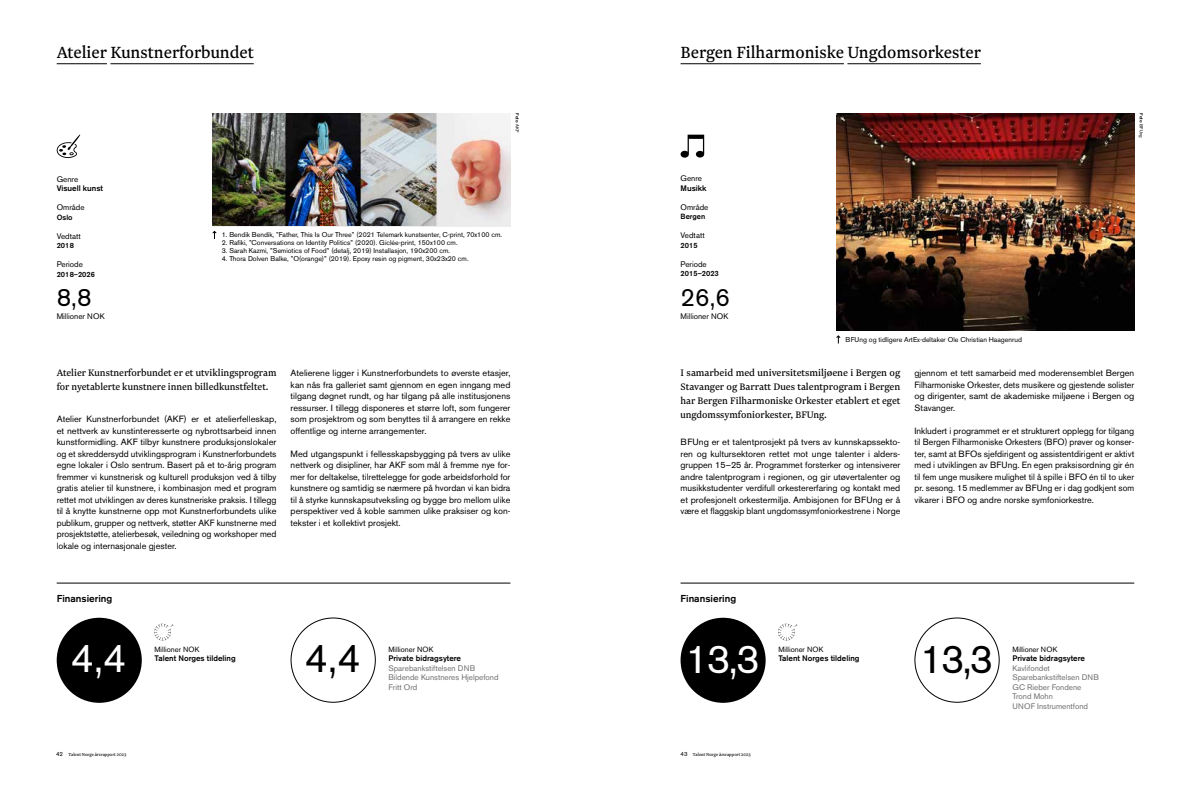
<style>
.page{position:relative;width:1191px;height:794px;background:#fff}
.page>*{position:absolute;margin:0;border:0;box-sizing:border-box;transform-origin:0 0}
.t1{font:40px "Berthold Akzidenz Grotesk BE";color:#fff}
.t2{font:40px "Berthold Akzidenz Grotesk BE";color:#000}
.t3{font:25px "Berthold Akzidenz Grotesk BE";color:#000}
.t4{font:19px "Newzald";color:#000}
.t5{font:11px/14px "Newzald";color:#000}
.t6{font:500 10px "Berthold Akzidenz Grotesk BE";color:#000}
.t7{font:9px/11.5px "Berthold Akzidenz Grotesk BE";color:#000;text-align:justify}
.t8{font:8px/9.5px "Berthold Akzidenz Grotesk BE";color:#706f6f}
.t9{font:500 8px "Berthold Akzidenz Grotesk BE";color:#000}
.t10{font:8px "Berthold Akzidenz Grotesk BE";color:#000}
.t11{font:7.5px "Berthold Akzidenz Grotesk BE";color:#000}
.t12{font:500 7.5px "Berthold Akzidenz Grotesk BE";color:#000}
.t13{font:7px "Berthold Akzidenz Grotesk BE";color:#000}
.t14{font:5px "Newzald";color:#000}
.t15{font:4.5px "Berthold Akzidenz Grotesk BE";letter-spacing:.01em;color:#000}
.t16{font:500 4.5px "Berthold Akzidenz Grotesk BE";color:#000}
.t17{font:300 4.3px "Akzidenz Grotesk";letter-spacing:.055em;color:#010102}
.s1{font-weight:400}
.s2{font-weight:500}
.s3{font-family:"Berthold Akzidenz Grotesk BE";font-size:6px}
</style>
<div class="page">
<svg style="left:212px;top:231px;width:5px;height:8px"></svg>
<hr style="left:57px;top:583px;width:453px;height:1px;background:#000">
<div style="left:57px;top:618px;width:85px;height:85px;background:#000;border-radius:50%"></div>
<img style="left:213px;top:113px;width:297px;height:113px">
<hr style="left:57px;top:64px;width:50px;height:1px;background:#000">
<hr style="left:110px;top:64px;width:144px;height:1px;background:#000">
<svg style="left:57px;top:135px;width:23px;height:23px"></svg>
<svg style="left:154px;top:623px;width:19px;height:17px"></svg>
<svg style="left:836px;top:335px;width:4px;height:8px"></svg>
<hr style="left:680px;top:64px;width:164px;height:1px;background:#000">
<hr style="left:847px;top:64px;width:133px;height:1px;background:#000">
<img style="left:836px;top:113px;width:298px;height:217px">
<svg style="left:680px;top:135px;width:24px;height:23px"></svg>
<div style="left:680px;top:618px;width:85px;height:85px;background:#000;border-radius:50%"></div>
<hr style="left:680px;top:583px;width:454px;height:1px;background:#000">
<svg style="left:778px;top:623px;width:19px;height:17px"></svg>
<h3 class="t4" style="left:57px;top:41px;width:198px">Atelier Kunstnerforbundet</h3>
<h3 class="t4" style="left:680px;top:41px;width:302px">Bergen Filharmoniske Ungdomsorkester</h3>
<p class="t16" style="left:520px;top:113px;width:20px;rotate:90deg">Foto <span class="s1">AKF</span></p>
<p class="t15" style="left:1144px;top:113px;width:26px;rotate:90deg"><span class="s2">Foto</span> BFUng</p>
<p class="t10" style="left:57px;top:174px;width:23px">Genre</p>
<p class="t9" style="left:57px;top:183px;width:48px">Visuell kunst</p>
<p class="t10" style="left:57px;top:203px;width:29px">Område</p>
<p class="t12" style="left:57px;top:212px;width:17px">Oslo</p>
<p class="t10" style="left:57px;top:231px;width:26px">Vedtatt</p>
<p class="t12" style="left:57px;top:241px;width:19px">2018</p>
<p class="t10" style="left:57px;top:260px;width:28px">Periode</p>
<p class="t12" style="left:57px;top:269px;width:40px">2018–2026</p>
<h2 class="t3" style="left:57px;top:282px;width:36px">8,8</h2>
<p class="t10" style="left:57px;top:311px;width:49px">Millioner NOK</p>
<p class="t13" style="left:222px;top:230px;width:282px">1. Bendik Bendik, ”Father, This Is Our Three” (2021 Telemark kunstsenter, C-print, 70x100 cm.</p>
<p class="t13" style="left:222px;top:238px;width:237px">2. Rafiki, ”Conversations on Identity Politics” (2020). Giclée-print, 150x100 cm.</p>
<p class="t13" style="left:222px;top:246px;width:230px">3. Sarah Kazmi, ”Semiotics of Food” (detalj, 2019) Installasjon, 190x200 cm.</p>
<p class="t13" style="left:222px;top:254px;width:248px">4. Thora Dolven Balke, ”O(orange)” (2019). Epoxy resin og pigment, 30x23x20 cm.</p>
<p class="t10" style="left:680px;top:174px;width:23px">Genre</p>
<p class="t9" style="left:680px;top:183px;width:28px">Musikk</p>
<p class="t10" style="left:680px;top:202px;width:29px">Område</p>
<p class="t12" style="left:680px;top:212px;width:26px">Bergen</p>
<p class="t10" style="left:680px;top:231px;width:26px">Vedtatt</p>
<p class="t12" style="left:680px;top:241px;width:19px">2015</p>
<p class="t10" style="left:680px;top:259px;width:28px">Periode</p>
<p class="t12" style="left:680px;top:269px;width:40px">2015–2023</p>
<h2 class="t3" style="left:680px;top:282px;width:51px">26,6</h2>
<p class="t10" style="left:680px;top:311px;width:49px">Millioner NOK</p>
<p class="t13" style="left:845px;top:335px;width:178px">BFUng og tidligere ArtEx-deltaker Ole Christian Haagenrud</p>
<p class="t5" style="left:57px;top:366px;width:221px">Atelier Kunstnerforbundet er et utviklingsprogram for nyetablerte kunstnere innen billedkunstfeltet.</p>
<p class="t7" style="left:57px;top:413px;width:221px">Atelier Kunstnerforbundet (AKF) er et atelierfelleskap, et nettverk av kunstinteresserte og nybrottsarbeid innen kunstformidling. AKF tilbyr kunstnere produksjonslokaler og et skreddersydd utviklingsprogram i Kunstnerforbundets egne lokaler i Oslo sentrum. Basert på et to-årig program fremmer vi kunstnerisk og kulturell produksjon ved å tilby gratis atelier til kunstnere, i kombinasjon med et program rettet mot utviklingen av deres kunstneriske praksis. I tillegg til å knytte kunstnerne opp mot Kunstnerforbundets ulike publikum, grupper og nettverk, støtter AKF kunstnerne med prosjektstøtte, atelierbesøk, veiledning og workshoper med lokale og internasjonale gjester.</p>
<p class="t7" style="left:291px;top:367px;width:221px">Atelierene ligger i Kunstnerforbundets to øverste etasjer, kan nås fra galleriet samt gjennom en egen inngang med tilgang døgnet rundt, og har tilgang på alle institusjonens ressurser. I tillegg disponeres et større loft, som fungerer som prosjektrom og som benyttes til å arrangere en rekke offentlige og interne arrangementer.</p>
<p class="t7" style="left:291px;top:448px;width:221px">Med utgangspunkt i fellesskapsbygging på tvers av ulike nettverk og disipliner, har AKF som mål å fremme nye for&shy;mer for deltakelse, tilrettelegge for gode arbeidsforhold for kunstnere og samtidig se nærmere på hvordan vi kan bidra til å styrke kunnskapsutveksling og bygge bro mellom ulike perspektiver ved å koble sammen ulike praksiser og kon&shy;tekster i et kollektivt prosjekt.</p>
<p class="t5" style="left:680px;top:366px;width:221px;text-align:justify">I samarbeid med universitetsmiljøene i Bergen og Stavanger og Barratt Dues talentprogram i Bergen har Bergen Filharmoniske Orkester etablert et eget ungdomssymfoniorkester, BFUng.</p>
<p class="t7" style="left:680px;top:436px;width:221px">BFUng er et talentprosjekt på tvers av kunnskapssekto&shy;ren og kultursektoren rettet mot unge talenter i alders&shy;gruppen 15–25 år. Programmet forsterker og intensiverer andre talentprogram i regionen, og gir utøvertalenter og musikkstudenter verdifull orkestererfaring og kontakt med et profesjonelt orkestermiljø. Ambisjonen for BFUng er å være et flaggskip blant ungdomssymfoniorkestrene i Norge</p>
<p class="t7" style="left:914px;top:367px;width:221px">gjennom et tett samarbeid med moderensemblet Bergen Filharmoniske Orkester, dets musikere og gjestende solister og dirigenter, samt de akademiske miljøene i Bergen og Stavanger.</p>
<p class="t7" style="left:914px;top:425px;width:221px">Inkludert i programmet er et strukturert opplegg for tilgang til Bergen Filharmoniske Orkesters (BFO) prøver og konser&shy;ter, samt at BFOs sjefdirigent og assistentdirigent er aktivt med i utviklingen av BFUng. En egen praksisordning gir én til fem unge musikere mulighet til å spille i BFO én til to uker pr. sesong. 15 medlemmer av BFUng er i dag godkjent som vikarer i BFO og andre norske symfoniorkestre.</p>
<p class="t6" style="left:57px;top:592px;width:57px">Finansiering</p>
<p class="t6" style="left:680px;top:592px;width:57px">Finansiering</p>
<h1 class="t1" style="left:71px;top:634px;width:57px">4,4</h1>
<h1 class="t2" style="left:305px;top:634px;width:57px">4,4</h1>
<p class="t11" style="left:154px;top:644px;width:46px">Millioner NOK</p>
<p class="t9" style="left:154px;top:653px;width:83px">Talent Norges tildeling</p>
<p class="t17" style="left:150px;top:647px;width:26px">Talent Norge</p>
<p class="t11" style="left:388px;top:645px;width:46px">Millioner NOK</p>
<p class="t9" style="left:388px;top:654px;width:74px">Private bidragsytere</p>
<p class="t8" style="left:388px;top:663px;width:112px">Sparebankstiftelsen DNB<br>Bildende Kunstneres Hjelpefond<br>Fritt Ord</p>
<h1 class="t1" style="left:685px;top:635px;width:76px">13,3</h1>
<p class="t9" style="left:778px;top:653px;width:83px">Talent Norges tildeling</p>
<h1 class="t2" style="left:920px;top:635px;width:75px">13,3</h1>
<p class="t11" style="left:1012px;top:645px;width:46px">Millioner NOK</p>
<p class="t11" style="left:778px;top:644px;width:46px">Millioner NOK</p>
<p class="t17" style="left:773px;top:647px;width:26px">Talent Norge</p>
<p class="t9" style="left:1012px;top:654px;width:74px">Private bidragsytere</p>
<p class="t8" style="left:1012px;top:663px;width:88px">Kavlifondet<br>Sparebankstiftelsen DNB<br>GC Rieber Fondene<br>Trond Mohn<br>UNOF Instrumentfond</p>
<p class="t14" style="left:56px;top:751px;width:72px"><span class="s3">42</span> Talent Norge årsrapport 2023</p>
<p class="t14" style="left:680px;top:751px;width:72px"><span class="s3">43</span> Talent Norge årsrapport 2023</p>
</div>
